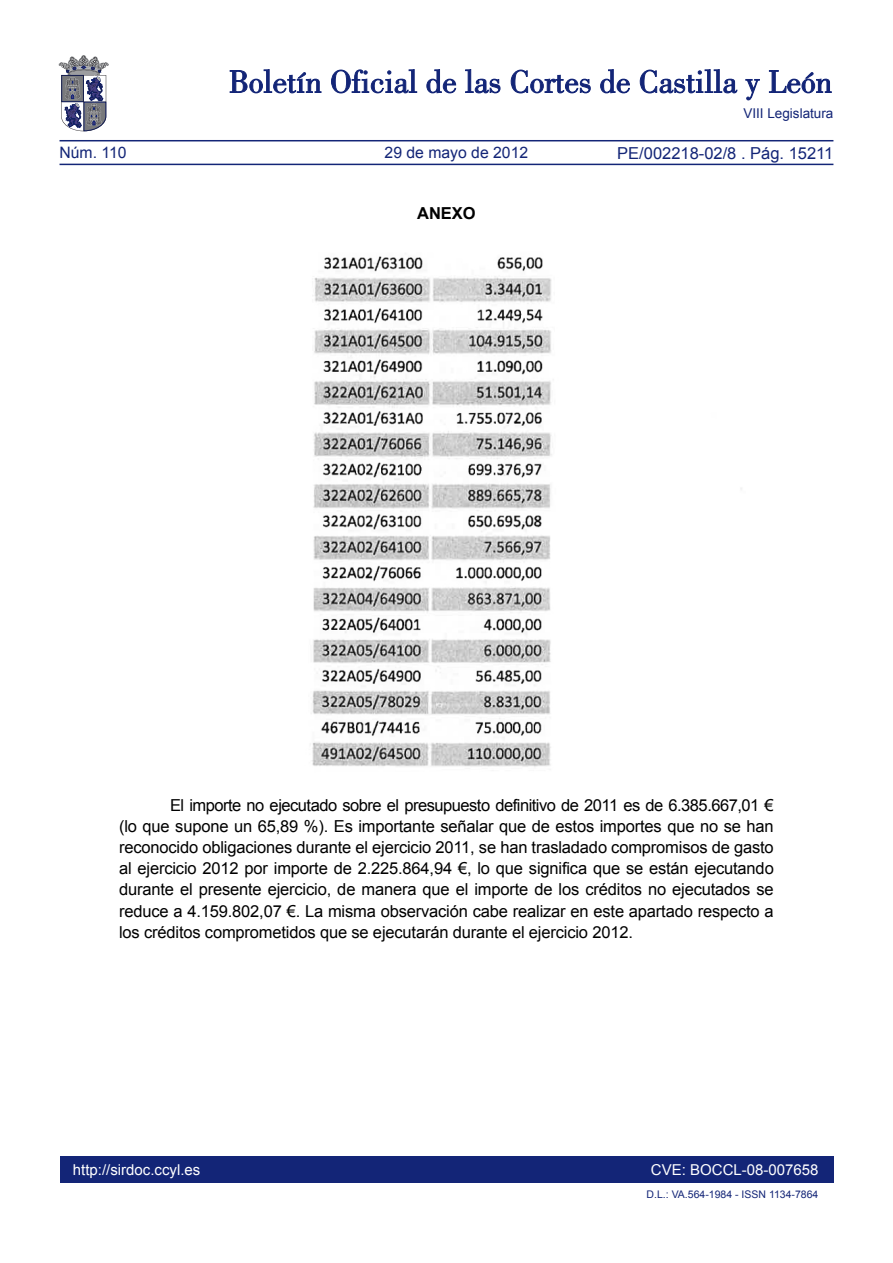
<style>
.page{position:relative;width:893px;height:1263px;background:#fff}
.page>*{position:absolute;margin:0;border:0;box-sizing:border-box;transform-origin:0 0}
.TEXTO_NORMAL{font:16.5px/21px "Arial";letter-spacing:-.01em;color:#000;text-align:justify}
.t1{font:16.5px "Arial";color:#132577}
.TEXTO_NORMAL-2{font:700 16.5px "Arial";color:#000}
.t2{font:15.75px "Arial";color:#132577}
.t3{font:15px "Arial";color:#fff}
.t4{font:13.5px "Arial";color:#132577}
.TEXTO_NORMAL-3{font:10.5px "Arial";color:#132577}
</style>
<div class="page">
<div style="left:60px;top:1157px;width:773px;height:26px;background:#132577"></div>
<hr style="left:60px;top:164px;width:773px;height:1px;background:#132577">
<hr style="left:60px;top:140px;width:773px;height:1px;background:#132577">
<svg style="left:230px;top:69px;width:91px;height:24px"></svg>
<svg style="left:331px;top:69px;width:86px;height:24px"></svg>
<svg style="left:426px;top:69px;width:30px;height:24px"></svg>
<svg style="left:465px;top:69px;width:35px;height:24px"></svg>
<svg style="left:511px;top:70px;width:80px;height:23px"></svg>
<svg style="left:600px;top:69px;width:30px;height:24px"></svg>
<svg style="left:640px;top:69px;width:97px;height:24px"></svg>
<svg style="left:745px;top:79px;width:15px;height:21px"></svg>
<svg style="left:769px;top:70px;width:62px;height:23px"></svg>
<svg style="left:59px;top:55px;width:49px;height:76px"></svg>
<img style="left:312px;top:256px;width:430px;height:511px">
<p class="t2" style="left:60px;top:142px;width:69px">Núm. 110</p>
<p class="t2" style="left:385px;top:142px;width:145px">29 de mayo de 2012</p>
<p class="TEXTO_NORMAL-2" style="left:417px;top:202px;width:60px">ANEXO</p>
<p class="t4" style="left:743px;top:105px;width:92px">VIII Legislatura</p>
<p class="t1" style="left:617px;top:142px;width:218px">PE/002218-02/8 . Pág. 15211</p>
<p class="TEXTO_NORMAL" style="left:119px;top:795px;width:656px;text-indent:51px">El importe no ejecutado sobre el presupuesto definitivo de 2011 es de 6.385.667,01 € (lo que supone un 65,89 %). Es importante señalar que de estos importes que no se han reconocido obligaciones durante el ejercicio 2011, se han trasladado compromisos de gasto al ejercicio 2012 por importe de 2.225.864,94 €, lo que significa que se están ejecutando durante el presente ejercicio, de manera que el importe de los créditos no ejecutados se reduce a 4.159.802,07 €. La misma observación cabe realizar en este apartado respecto a los créditos comprometidos que se ejecutarán durante el ejercicio 2012.</p>
<p class="t3" style="left:73px;top:1159px;width:129px">http://sirdoc.ccyl.es</p>
<p class="t3" style="left:651px;top:1159px;width:169px">CVE: BOCCL-08-007658</p>
<p class="TEXTO_NORMAL-3" style="left:647px;top:1188px;width:173px">D.L.: VA.564-1984 - ISSN 1134-7864</p>
</div>
